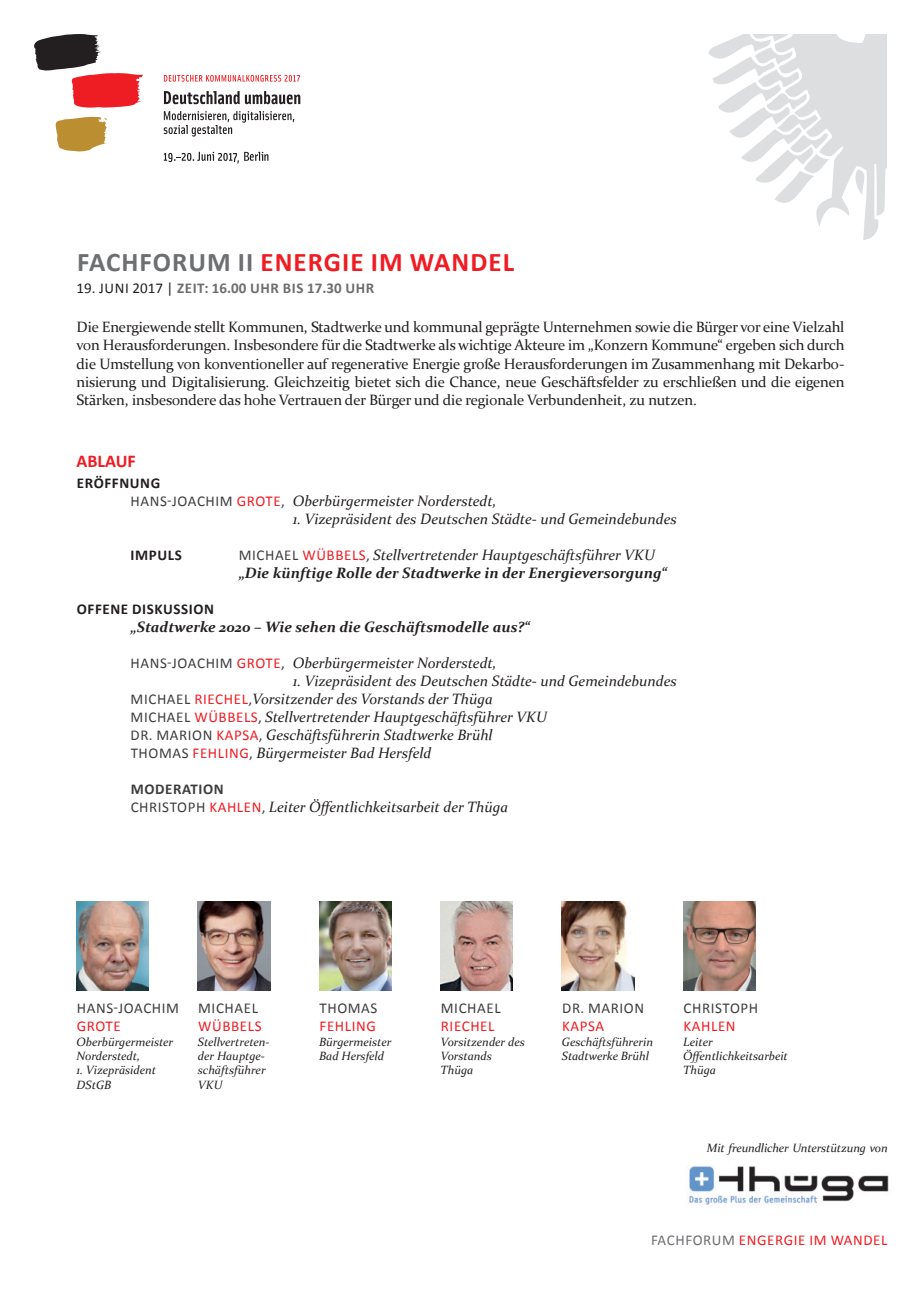
<style>
.page{position:relative;width:919px;height:1289px;background:#fff}
.page>*{position:absolute;margin:0;border:0;box-sizing:border-box;transform-origin:0 0}
.t1{font:700 27px "Calibri";letter-spacing:.04em;color:#ee1d23}
.t2{font:700 18px "Calibri";color:#ee1d23}
.t3{font:15px/18px "Constantia";letter-spacing:-.01em;color:#231f20;text-align:justify}
.t4{font:italic 15px/18px "Constantia";color:#231f20}
.t5{font:italic 700 15px/18px "Constantia";color:#231f20}
.t6{font:15px "Calibri";letter-spacing:.04em;color:#ee1d23}
.t7{font:15px "Calibri";letter-spacing:.04em;color:#3e3e3f}
.t8{font:700 15px "Calibri";letter-spacing:.04em;color:#6d6e71}
.t9{font:700 15px "Calibri";letter-spacing:.04em;color:#231f20}
.t10{font:700 15px "Calibri";letter-spacing:.04em;color:#3e3e3f}
.t11{font:italic 12px/14.4px "Constantia";color:#231f20}
.s1{color:#6d6e71}
.s2{font-weight:400;color:#231f20}
.s3{font-family:"Calibri";font-style:normal;color:#3e3e3f}
.s4{font-family:"Calibri";font-style:normal;color:#ee1d23}
.s5{font-family:"Calibri";font-weight:400;font-style:normal;color:#3e3e3f}
.s6{font-family:"Calibri";font-weight:400;font-style:normal;color:#ee1d23}
.s7{font-weight:400}
</style>
<div class="page">
<svg style="left:709px;top:34px;width:177px;height:206px"></svg>
<svg style="left:34px;top:34px;width:109px;height:74px"></svg>
<svg style="left:55px;top:117px;width:52px;height:35px"></svg>
<svg style="left:164px;top:75px;width:136px;height:7px"></svg>
<svg style="left:164px;top:91px;width:136px;height:13px"></svg>
<svg style="left:164px;top:111px;width:130px;height:25px"></svg>
<svg style="left:164px;top:152px;width:104px;height:12px"></svg>
<img style="left:689px;top:1166px;width:200px;height:39px">
<img style="left:77px;top:901px;width:72px;height:89px">
<img style="left:198px;top:901px;width:72px;height:89px">
<img style="left:683px;top:901px;width:72px;height:89px">
<img style="left:440px;top:901px;width:73px;height:89px">
<img style="left:562px;top:901px;width:72px;height:89px">
<img style="left:319px;top:901px;width:72px;height:89px">
<h1 class="t1" style="left:77px;top:249px;width:438px"><span class="s1">FACHFORUM II</span> ENERGIE IM WANDEL</h1>
<p class="t8" style="left:77px;top:281px;width:299px"><span class="s2">19. JUNI 2017 |</span> ZEIT: 16.00 UHR BIS 17.30 UHR</p>
<p class="t3" style="left:77px;top:318px;width:769px">Die Energiewende stellt Kommunen, Stadtwerke und kommunal geprägte Unternehmen sowie die Bürger vor eine Vielzahl von Herausforderungen. Insbesondere für die Stadtwerke als wichtige Akteure im „Konzern Kommune“ ergeben sich durch die Umstellung von konventioneller auf regenerative Energie große Herausforderungen im Zusammenhang mit Dekarbo&shy;nisierung und Digitalisierung. Gleichzeitig bietet sich die Chance, neue Geschäftsfelder zu erschließen und die eigenen Stärken, insbesondere das hohe Vertrauen der Bürger und die regionale Verbundenheit, zu nutzen.</p>
<p class="t2" style="left:77px;top:452px;width:61px">ABLAUF</p>
<p class="t9" style="left:77px;top:476px;width:85px">ERÖFFNUNG</p>
<p class="t4" style="left:131px;top:493px;width:367px"><span class="s3">HANS-JOACHIM</span> <span class="s4">GROTE</span><span class="s3">,</span> Oberbürgermeister Norderstedt,</p>
<p class="t4" style="left:293px;top:509px;width:385px">1. Vizepräsident des Deutschen Städte- und Gemeindebundes</p>
<p class="t9" style="left:131px;top:548px;width:53px">IMPULS</p>
<p class="t5" style="left:239px;top:547px;width:430px"><span class="s5">MICHAEL</span> <span class="s6">WÜBBELS</span><span class="s5">,</span> <span class="s7">Stellvertretender Hauptgeschäftsführer VKU </span>„Die künftige Rolle der Stadtwerke in der Energieversorgung“</p>
<p class="t9" style="left:77px;top:602px;width:139px">OFFENE DISKUSSION</p>
<p class="t5" style="left:131px;top:619px;width:401px">„Stadtwerke 2020 – Wie sehen die Geschäftsmodelle aus?“</p>
<p class="t4" style="left:131px;top:655px;width:367px"><span class="s3">HANS-JOACHIM</span> <span class="s4">GROTE</span><span class="s3">,</span> Oberbürgermeister Norderstedt,</p>
<p class="t4" style="left:131px;top:671px;width:547px;text-indent:162px">1. Vizepräsident des Deutschen Städte- und Gemeindebundes <span class="s3">MICHAEL</span> <span class="s4">RIECHEL</span><span class="s3">,</span>Vorsitzender des Vorstands der Thüga<br><span class="s3">MICHAEL</span> <span class="s4">WÜBBELS</span><span class="s3">,</span> Stellvertretender Hauptgeschäftsführer VKU<br><span class="s3">DR. MARION</span> <span class="s4">KAPSA</span><span class="s3">,</span> Geschäftsführerin Stadtwerke Brühl<br><span class="s3">THOMAS</span> <span class="s4">FEHLING</span><span class="s3">,</span> Bürgermeister Bad Hersfeld</p>
<p class="t10" style="left:131px;top:782px;width:95px">MODERATION</p>
<p class="t4" style="left:131px;top:797px;width:379px"><span class="s3">CHRISTOPH</span> <span class="s4">KAHLEN</span><span class="s3">,</span> Leiter Öfentlichkeitsarbeit der Thüga</p>
<p class="t7" style="left:77px;top:998px;width:104px">HANS-JOACHIM</p>
<p class="t6" style="left:77px;top:1018px;width:45px">GROTE</p>
<p class="t11" style="left:77px;top:1035px;width:98px">Oberbürgermeister<br>Norderstedt,</p>
<p class="t11" style="left:77px;top:1062px;width:81px">1. Vizepräsident<br>DStGB</p>
<p class="t7" style="left:198px;top:1000px;width:61px">MICHAEL</p>
<p class="t6" style="left:198px;top:1018px;width:65px">WÜBBELS</p>
<p class="t11" style="left:198px;top:1033px;width:73px">Stellvertreten&shy;der Hauptge&shy;schäftsführer<br>VKU</p>
<p class="t7" style="left:319px;top:1000px;width:59px">THOMAS</p>
<p class="t6" style="left:319px;top:1018px;width:58px">FEHLING</p>
<p class="t11" style="left:319px;top:1035px;width:74px">Bürgermeister<br>Bad Hersfeld</p>
<p class="t7" style="left:441px;top:1000px;width:61px">MICHAEL</p>
<p class="t6" style="left:441px;top:1018px;width:55px">RIECHEL</p>
<p class="t11" style="left:440px;top:1035px;width:86px">Vorsitzender des<br>Vorstands<br>Thüga</p>
<p class="t7" style="left:562px;top:1000px;width:83px">DR. MARION</p>
<p class="t6" style="left:562px;top:1018px;width:44px">KAPSA</p>
<p class="t11" style="left:562px;top:1035px;width:93px">Geschäftsführerin<br>Stadtwerke Brühl</p>
<p class="t7" style="left:683px;top:1000px;width:76px">CHRISTOPH</p>
<p class="t6" style="left:683px;top:1018px;width:54px">KAHLEN</p>
<p class="t11" style="left:683px;top:1035px;width:106px">Leiter<br>Öfentlichkeitsarbeit<br>Thüga</p>
<p class="t11" style="left:707px;top:1140px;width:182px">Mit freundlicher Unterstützung von</p>
<p class="t6" style="left:651px;top:1232px;width:238px"><span class="s1">FACHFORUM</span> ENGERGIE IM WANDEL</p>
</div>
